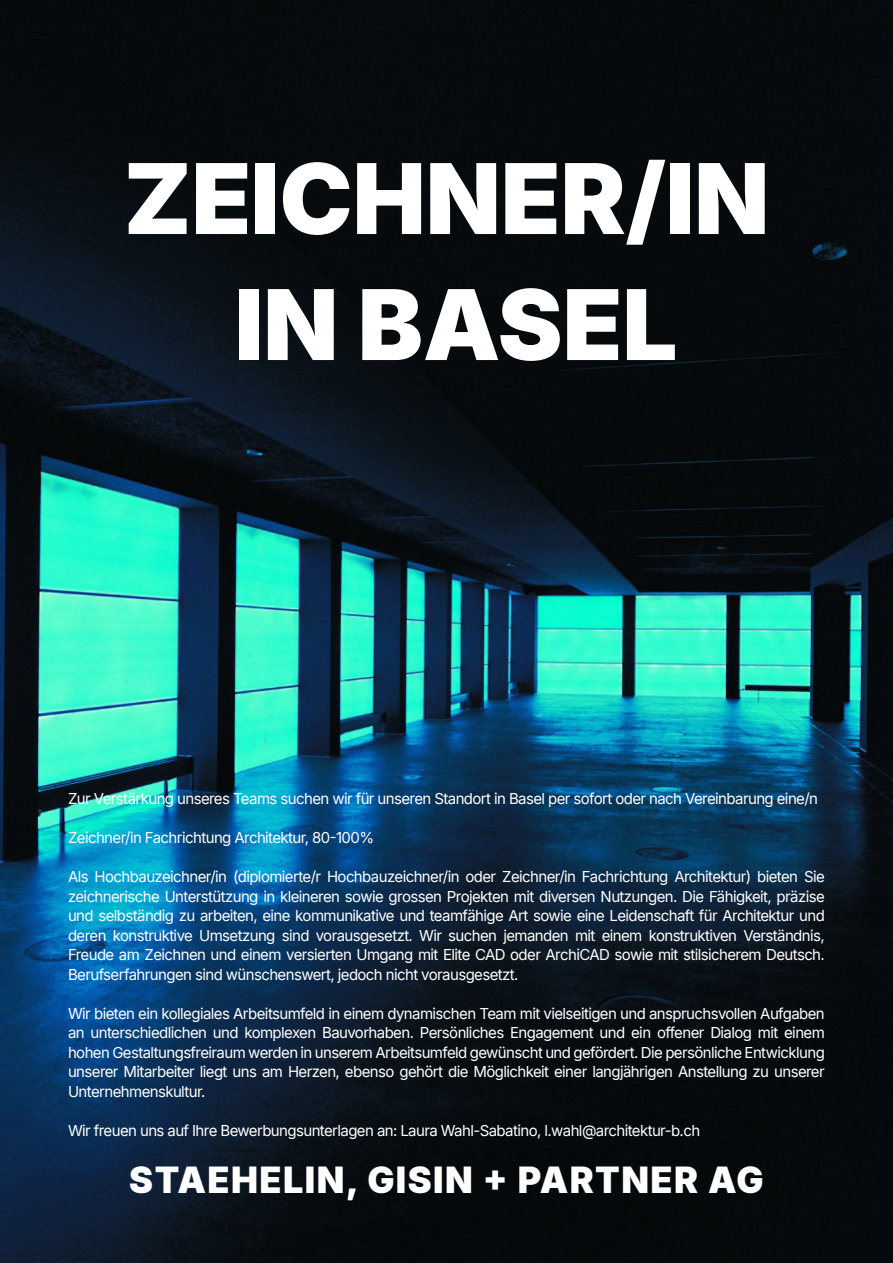
<style>
.page{position:relative;width:893px;height:1263px;background:#fff}
.page>*{position:absolute;margin:0;border:0;box-sizing:border-box;transform-origin:0 0}
.t1{font:900 97.5px "Inter";color:#fff}
.t2{font:900 36px "Inter";letter-spacing:.04em;color:#fff}
.t3{font:15px/19.5px "Inter";letter-spacing:-.04em;color:#fff;text-align:justify}
</style>
<div class="page">
<img style="left:0;top:0;width:893px;height:1263px">
<p class="t1" style="left:124px;top:124px;width:647px">ZEICHNER/IN</p>
<p class="t1" style="left:235px;top:250px;width:444px">IN BASEL</p>
<p class="t3" style="left:68px;top:788px;width:751px">Zur Verstärkung unseres Teams suchen wir für unseren Standort in Basel per sofort oder nach Vereinbarung eine/n</p>
<p class="t3" style="left:68px;top:827px;width:308px">Zeichner/in Fachrichtung Architektur, 80-100%</p>
<p class="t3" style="left:68px;top:866px;width:758px">Als Hochbauzeichner/in (diplomierte/r Hochbauzeichner/in oder Zeichner/in Fachrichtung Architektur) bieten Sie zeichnerische Unterstützung in kleineren sowie grossen Projekten mit diversen Nutzungen. Die Fähigkeit, präzise und selbständig zu arbeiten, eine kommunikative und teamfähige Art sowie eine Leidenschaft für Architektur und deren konstruktive Umsetzung sind vorausgesetzt. Wir suchen jemanden mit einem konstruktiven Verständnis, Freude am Zeichnen und einem versierten Umgang mit Elite CAD oder ArchiCAD sowie mit stilsicherem Deutsch.<br>Berufserfahrungen sind wünschenswert, jedoch nicht vorausgesetzt.</p>
<p class="t3" style="left:68px;top:1003px;width:758px">Wir bieten ein kollegiales Arbeitsumfeld in einem dynamischen Team mit vielseitigen und anspruchsvollen Aufgaben an unterschiedlichen und komplexen Bauvorhaben. Persönliches Engagement und ein offener Dialog mit einem hohen Gestaltungsfreiraum werden in unserem Arbeitsumfeld gewünscht und gefördert. Die persönliche Entwicklung unserer Mitarbeiter liegt uns am Herzen, ebenso gehört die Möglichkeit einer langjährigen Anstellung zu unserer Unternehmenskultur.</p>
<p class="t3" style="left:68px;top:1120px;width:634px">Wir freuen uns auf Ihre Bewerbungsunterlagen an: Laura Wahl-Sabatino, l.wahl@architektur-b.ch</p>
<p class="t2" style="left:129px;top:1152px;width:636px">STAEHELIN, GISIN + PARTNER AG</p>
</div>
